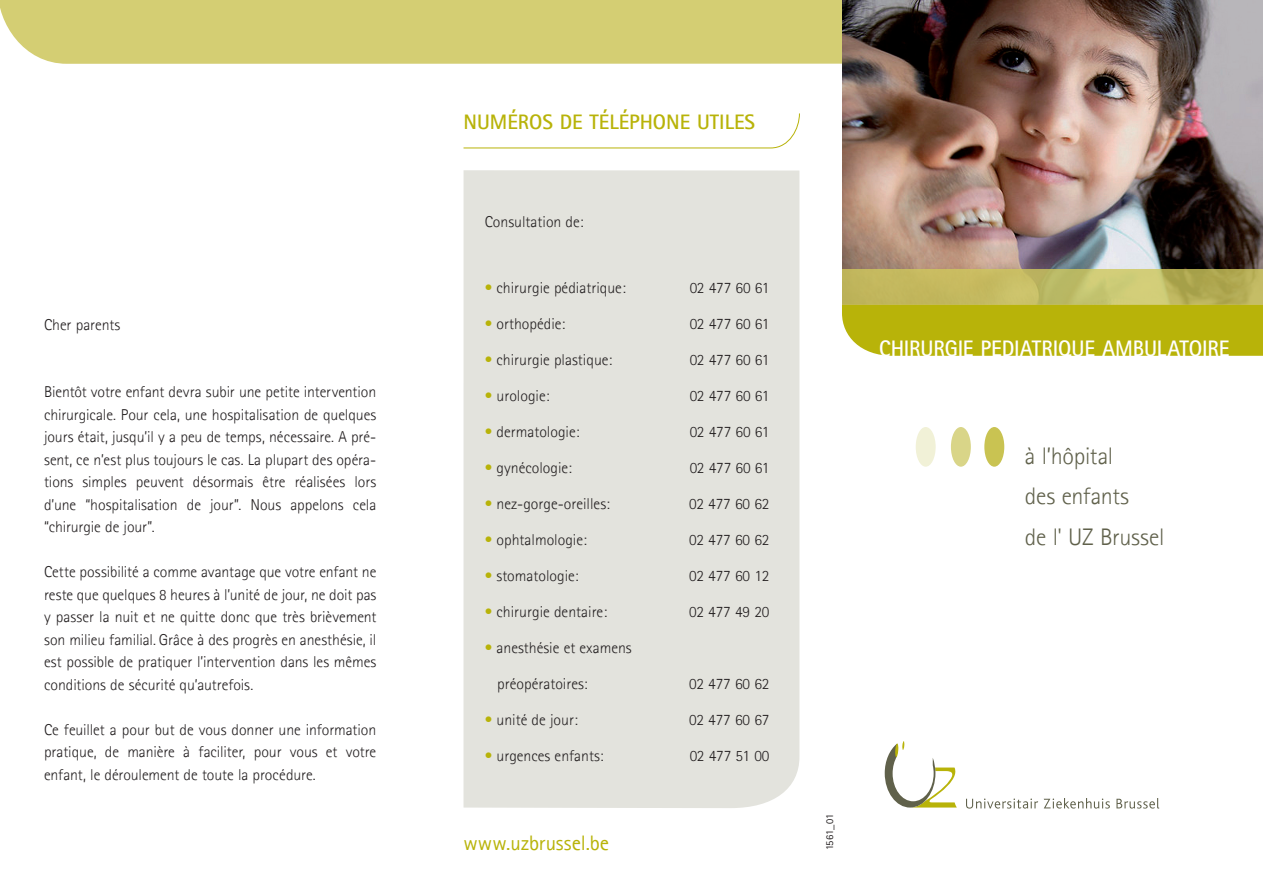
<style>
.page{position:relative;width:1263px;height:893px;background:#fff}
.page>*{position:absolute;margin:0;border:0;box-sizing:border-box;transform-origin:0 0}
.t1{font:300 24px/40.5px "Agfa Rotis Sans Serif";letter-spacing:-.01em;color:#60614b}
.t2{font:700 22.5px "Agfa Rotis Sans Serif";letter-spacing:-.005em;color:#fff;scale:.95 1}
.t3{font:700 21px "Agfa Rotis Sans Serif";color:#b8b309}
.t4{font:21px "Agfa Rotis Sans Serif";color:#b8b309}
.t5{font:300 15.75px/22.5px "Agfa Rotis Sans Serif";color:#231f20;text-align:justify}
.t6{font:10.5px "Agfa Rotis Sans Serif";letter-spacing:-.01em;color:#231f20}
.s1{color:#b8b309}
</style>
<div class="page">
<div style="left:463px;top:170px;width:336px;height:638px;background:#e3e3dd"></div>
<svg style="left:966px;top:798px;width:72px;height:11px"></svg>
<svg style="left:1044px;top:798px;width:66px;height:11px"></svg>
<svg style="left:1116px;top:798px;width:43px;height:11px"></svg>
<svg style="left:885px;top:741px;width:72px;height:66px"></svg>
<div style="left:0;top:0;width:842px;height:64px;background:#d4ce73"></div>
<div style="left:984px;top:427px;width:20px;height:40px;background:#c9c352;border-radius:50%"></div>
<div style="left:951px;top:427px;width:20px;height:40px;background:#d9d588;border-radius:50%"></div>
<div style="left:916px;top:427px;width:20px;height:40px;background:#f1f1d7;border-radius:50%"></div>
<svg style="left:463px;top:113px;width:337px;height:36px"></svg>
<img style="left:842px;top:0;width:421px;height:269px">
<div style="left:842px;top:305px;width:421px;height:51px;background:#b8b309"></div>
<svg style="left:842px;top:269px;width:421px;height:36px;background:#c1b961"></svg>
<p class="t5" style="left:44px;top:313px;width:78px">Cher parents</p>
<p class="t5" style="left:44px;top:381px;width:334px">Bientôt votre enfant devra subir une petite intervention chirurgicale. Pour cela, une hospitalisation de quelques jours était, jusqu’il y a peu de temps, nécessaire. A pré&shy;sent, ce n’est plus toujours le cas. La plupart des opéra&shy;tions simples peuvent désormais être réalisées lors d’une “hospitalisation de jour”. Nous appelons cela “chirurgie de jour”.</p>
<p class="t5" style="left:44px;top:561px;width:334px">Cette possibilité a comme avantage que votre enfant ne reste que quelques 8 heures à l’unité de jour, ne doit pas y passer la nuit et ne quitte donc que très brièvement son milieu familial. Grâce à des progrès en anesthésie, il est possible de pratiquer l’intervention dans les mêmes conditions de sécurité qu’autrefois.</p>
<p class="t5" style="left:44px;top:718px;width:334px">Ce feuillet a pour but de vous donner une information pratique, de manière à faciliter, pour vous et votre enfant, le déroulement de toute la procédure.</p>
<h3 class="t3" style="left:463px;top:109px;width:293px">NUMÉROS DE TÉLÉPHON E UTILES</h3>
<p class="t5" style="left:485px;top:211px;width:100px">Consultation de:</p>
<p class="t5" style="left:485px;top:277px;width:143px"><span class="s1">•</span> chirurgie pédiatrique:</p>
<p class="t5" style="left:690px;top:277px;width:81px">02 477 60 61</p>
<p class="t5" style="left:485px;top:313px;width:82px"><span class="s1">•</span> orthopédie:</p>
<p class="t5" style="left:690px;top:313px;width:81px">02 477 60 61</p>
<p class="t5" style="left:485px;top:349px;width:129px"><span class="s1">•</span> chirurgie plastique:</p>
<p class="t5" style="left:690px;top:349px;width:81px">02 477 60 61</p>
<p class="t5" style="left:485px;top:385px;width:66px"><span class="s1">•</span> urologie:</p>
<p class="t5" style="left:690px;top:385px;width:81px">02 477 60 61</p>
<p class="t5" style="left:485px;top:421px;width:96px"><span class="s1">•</span> dermatologie:</p>
<p class="t5" style="left:690px;top:421px;width:81px">02 477 60 61</p>
<p class="t5" style="left:485px;top:457px;width:89px"><span class="s1">•</span> gynécologie:</p>
<p class="t5" style="left:690px;top:457px;width:81px">02 477 60 61</p>
<p class="t5" style="left:485px;top:493px;width:127px"><span class="s1">•</span> nez-gorge-oreilles:</p>
<p class="t5" style="left:689px;top:493px;width:82px">02 477 60 62</p>
<p class="t5" style="left:485px;top:529px;width:104px"><span class="s1">•</span> ophtalmologie:</p>
<p class="t5" style="left:689px;top:529px;width:82px">02 477 60 62</p>
<p class="t5" style="left:485px;top:565px;width:95px"><span class="s1">•</span> stomatologie:</p>
<p class="t5" style="left:689px;top:565px;width:82px">02 477 60 12</p>
<p class="t5" style="left:485px;top:601px;width:124px"><span class="s1">•</span> chirurgie dentaire:</p>
<p class="t5" style="left:689px;top:601px;width:82px">02 477 49 20</p>
<p class="t5" style="left:485px;top:637px;width:148px"><span class="s1">•</span> anesthésie et examens</p>
<p class="t5" style="left:497px;top:673px;width:92px">préopératoires:</p>
<p class="t5" style="left:689px;top:673px;width:82px">02 477 60 62</p>
<p class="t5" style="left:485px;top:709px;width:95px"><span class="s1">•</span> unité de jour:</p>
<p class="t5" style="left:689px;top:709px;width:82px">02 477 60 67</p>
<p class="t5" style="left:485px;top:745px;width:120px"><span class="s1">•</span> urgences enfants:</p>
<p class="t5" style="left:690px;top:745px;width:81px">02 477 51 00</p>
<h3 class="t4" style="left:463px;top:830px;width:147px">www.uzbrussel.be</h3>
<h2 class="t2" style="left:879px;top:334px;width:370px">CHIRURGIE PEDIATRIQUE AMBULATOIRE</h2>
<h1 class="t1" style="left:1025px;top:435px;width:141px">à l’hôpital<br>des enfants<br>de l' UZ Brussel</h1>
<p class="t6" style="left:823px;top:850px;width:38px;rotate:-90deg">1561_01</p>
</div>
